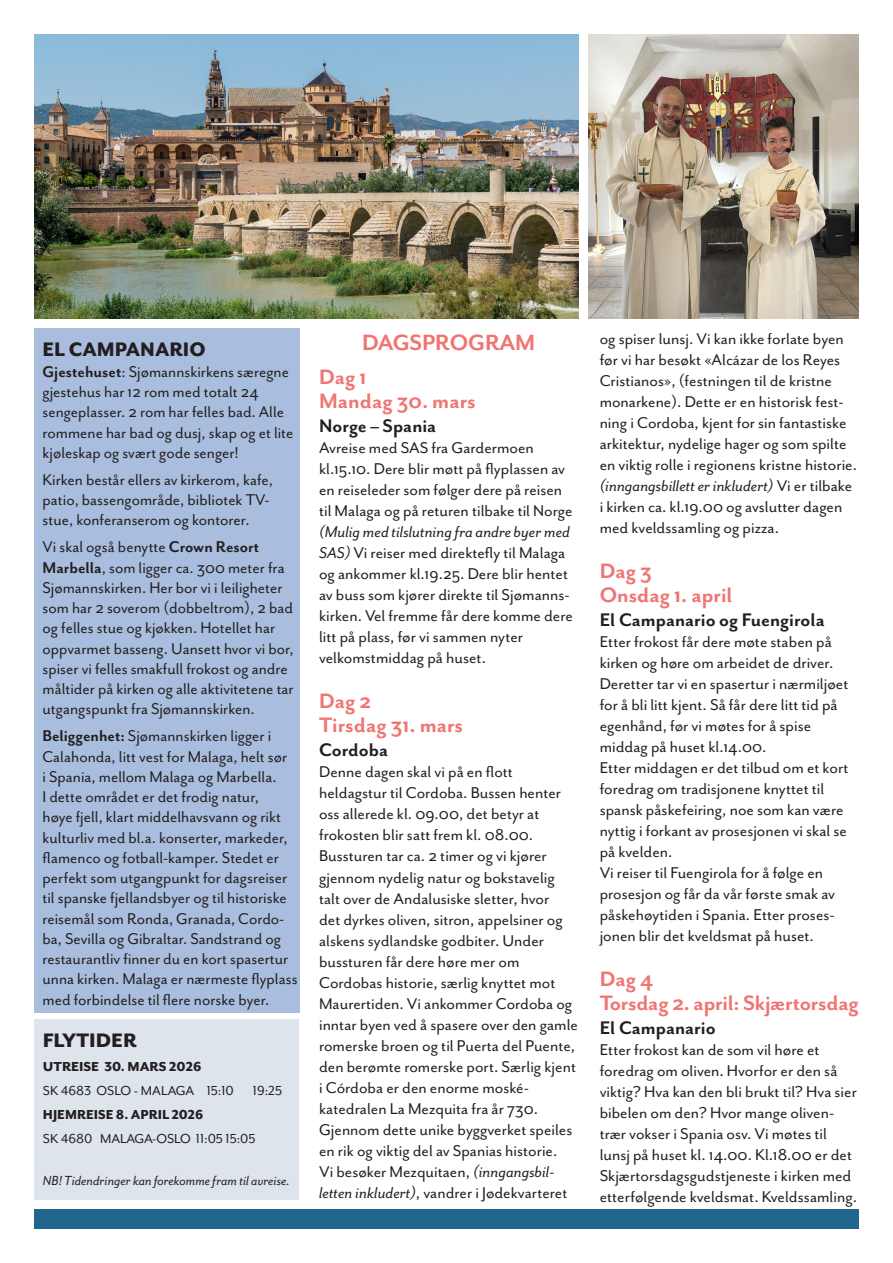
<style>
.page{position:relative;width:893px;height:1263px;background:#fff}
.page>*{position:absolute;margin:0;border:0;box-sizing:border-box;transform-origin:0 0}
.t1{font:700 25.5px "Mr Eaves San OT";letter-spacing:-.005em;color:#f07472}
.t2{font:700 24px "Mr Eaves San OT";color:#f07472}
.t3{font:800 22.5px "Mr Eaves San OT";color:#231f20}
.t4{font:700 21px "Mr Eaves San OT";color:#231f20}
.t5{font:18px/21px "Mr Eaves San OT";color:#231f20}
.t6{font:italic 15.15px "Mr Eaves San OT";color:#231f20}
.t7{font:15px "Mr Eaves San OT";color:#231f20}
.t8{font:800 15px "Mr Eaves San OT";color:#231f20}
.s1{font-weight:700}
.s2{font-style:italic}
</style>
<div class="page">
<div style="left:34px;top:1210px;width:825px;height:19px;background:#21678d"></div>
<div style="left:34px;top:1019px;width:265px;height:181px;background:#dee4ec"></div>
<img style="left:34px;top:34px;width:544px;height:285px">
<img style="left:589px;top:34px;width:270px;height:285px">
<div style="left:34px;top:328px;width:265px;height:685px;background:#a9bede"></div>
<p class="t3" style="left:43px;top:337px;width:165px">EL CAMPANARIO</p>
<p class="t5" style="left:43px;top:362px;width:253px;line-height:20.2px"><span class="s1">Gjestehuset</span>: Sjømannskirkens særegne gjestehus har 12 rom med totalt 24 sengeplasser. 2 rom har felles bad. Alle rommene har bad og dusj, skap og et lite kjøleskap og svært gode senger!</p>
<p class="t5" style="left:43px;top:469px;width:232px">Kirken består ellers av kirkerom, kafe,</p>
<p class="t5" style="left:43px;top:490px;width:228px;line-height:20.2px">patio, bassengområde, bibliotek TV&shy;stue, konferanserom og kontorer.</p>
<p class="t5" style="left:43px;top:537px;width:253px;line-height:20.2px">Vi skal også benytte <span class="s1">Crown Resort Marbella</span>, som ligger ca. 300 meter fra Sjømannskirken. Her bor vi i leiligheter som har 2 soverom (dobbeltrom), 2 bad og felles stue og kjøkken. Hotellet har oppvarmet basseng. Uansett hvor vi bor, spiser vi felles smakfull frokost og andre måltider på kirken og alle aktivitetene tar utgangspunkt fra Sjømannskirken.</p>
<p class="t5" style="left:43px;top:726px;width:257px;line-height:20.2px"><span class="s1">Beliggenhet:</span> Sjømannskirken ligger i Calahonda, litt vest for Malaga, helt sør<br>i Spania, mellom Malaga og Marbella.<br>I dette området er det frodig natur,<br>høye fjell, klart middelhavsvann og rikt kulturliv med bl.a. konserter, markeder, flamenco og fotball-kamper. Stedet er perfekt som utgangpunkt for dagsreiser til spanske fjellandsbyer og til historiske reisemål som Ronda, Granada, Cordo&shy;ba, Sevilla og Gibraltar. Sandstrand og restaurantliv finner du en kort spasertur unna kirken. Malaga er nærmeste flyplass med forbindelse til flere norske byer.</p>
<p class="t3" style="left:43px;top:1028px;width:95px">FLYTIDER</p>
<p class="t8" style="left:43px;top:1058px;width:160px">UTREISE 30. MARS 2026</p>
<p class="t7" style="left:43px;top:1082px;width:192px">SK 4683 OSLO - MALAGA 15:10</p>
<p class="t7" style="left:253px;top:1082px;width:31px">19:25</p>
<p class="t8" style="left:43px;top:1106px;width:162px">HJEMREISE 8. APRIL 2026</p>
<p class="t7" style="left:43px;top:1130px;width:214px">SK 4680 MALAGA-OSLO 11:05 15:05</p>
<p class="t6" style="left:43px;top:1172px;width:249px">NB! Tidendringer kan forekomme fram til avreise.</p>
<p class="t1" style="left:362px;top:328px;width:175px">DAGSPROGRAM</p>
<p class="t2" style="left:319px;top:364px;width:49px">Dag 1</p>
<p class="t2" style="left:319px;top:388px;width:158px">Mandag 30. mars</p>
<p class="t4" style="left:319px;top:415px;width:119px">Norge – Spania</p>
<p class="t5" style="left:319px;top:438px;width:255px">Avreise med SAS fra Gardermoen kl.15.10. Dere blir møtt på flyplassen av en reiseleder som følger dere på reisen til Malaga og på returen tilbake til Norge <span class="s2">(Mulig med tilslutning fra andre byer med SAS)</span> Vi reiser med direktefly til Malaga og ankommer kl.19.25. Dere blir hentet av buss som kjører direkte til Sjømanns&shy;kirken. Vel fremme får dere komme dere litt på plass, før vi sammen nyter</p>
<p class="t5" style="left:319px;top:648px;width:168px">velkomstmiddag på huset.</p>
<p class="t2" style="left:319px;top:688px;width:54px">Dag 2</p>
<p class="t2" style="left:319px;top:712px;width:145px">Tirsdag 31. mars</p>
<p class="t4" style="left:319px;top:739px;width:71px">Cordoba</p>
<p class="t5" style="left:319px;top:762px;width:195px">Denne dagen skal vi på en flott</p>
<p class="t5" style="left:319px;top:783px;width:245px">heldagstur til Cordoba. Bussen henter oss allerede kl. 09.00, det betyr at frokosten blir satt frem kl. 08.00.<br>Bussturen tar ca. 2 timer og vi kjører gjennom nydelig natur og bokstavelig talt over de Andalusiske sletter, hvor det dyrkes oliven, sitron, appelsiner og alskens sydlandske godbiter. Under</p>
<p class="t5" style="left:319px;top:951px;width:202px">bussturen får dere høre mer om</p>
<p class="t5" style="left:319px;top:972px;width:260px">Cordobas historie, særlig knyttet mot Maurertiden. Vi ankommer Cordoba og inntar byen ved å spasere over den gamle romerske broen og til Puerta del Puente, den berømte romerske port. Særlig kjent i Córdoba er den enorme moské-</p>
<p class="t5" style="left:319px;top:1098px;width:255px">katedralen La Mezquita fra år 730.<br>Gjennom dette unike byggverket speiles en rik og viktig del av Spanias historie.<br>Vi besøker Mezquitaen, <span class="s2">(inngangsbil&shy;letten inkludert)</span>, vandrer i Jødekvarteret</p>
<p class="t5" style="left:600px;top:328px;width:259px">og spiser lunsj. Vi kan ikke forlate byen før vi har besøkt «Alcázar de los Reyes Cristianos», (festningen til de kristne monarkene). Dette er en historisk fest&shy;ning i Cordoba, kjent for sin fantastiske arkitektur, nydelige hager og som spilte en viktig rolle i regionens kristne historie. <span class="s2">(inngangsbillett er inkludert)</span> Vi er tilbake i kirken ca. kl.19.00 og avslutter dagen med kveldssamling og pizza.</p>
<p class="t2" style="left:600px;top:557px;width:54px">Dag 3</p>
<p class="t2" style="left:600px;top:581px;width:134px">Onsdag 1. april</p>
<p class="t4" style="left:600px;top:608px;width:227px">El Campanario og Fuengirola</p>
<p class="t5" style="left:600px;top:631px;width:250px">Etter frokost får dere møte staben på kirken og høre om arbeidet de driver.<br>Deretter tar vi en spasertur i nærmiljøet</p>
<p class="t5" style="left:600px;top:694px;width:240px">for å bli litt kjent. Så får dere litt tid på egenhånd, før vi møtes for å spise</p>
<p class="t5" style="left:600px;top:736px;width:168px">middag på huset kl.14.00.</p>
<p class="t5" style="left:600px;top:757px;width:250px">Etter middagen er det tilbud om et kort foredrag om tradisjonene knyttet til spansk påskefeiring, noe som kan være nyttig i forkant av prosesjonen vi skal se på kvelden.</p>
<p class="t5" style="left:600px;top:862px;width:237px">Vi reiser til Fuengirola for å følge en prosesjon og får da vår første smak av påskehøytiden i Spania. Etter proses&shy;jonen blir det kveldsmat på huset.</p>
<p class="t2" style="left:600px;top:965px;width:55px">Dag 4</p>
<p class="t2" style="left:600px;top:989px;width:261px">Torsdag 2. april: Skjærtorsdag</p>
<p class="t4" style="left:600px;top:1016px;width:117px">El Campanario</p>
<p class="t5" style="left:600px;top:1039px;width:259px">Etter frokost kan de som vil høre et foredrag om oliven. Hvorfor er den så viktig? Hva kan den bli brukt til? Hva sier bibelen om den? Hvor mange oliven&shy;trær vokser i Spania osv. Vi møtes til lunsj på huset kl. 14.00. Kl.18.00 er det Skjærtorsdagsgudstjeneste i kirken med etterfølgende kveldsmat. Kveldssamling.</p>
</div>
